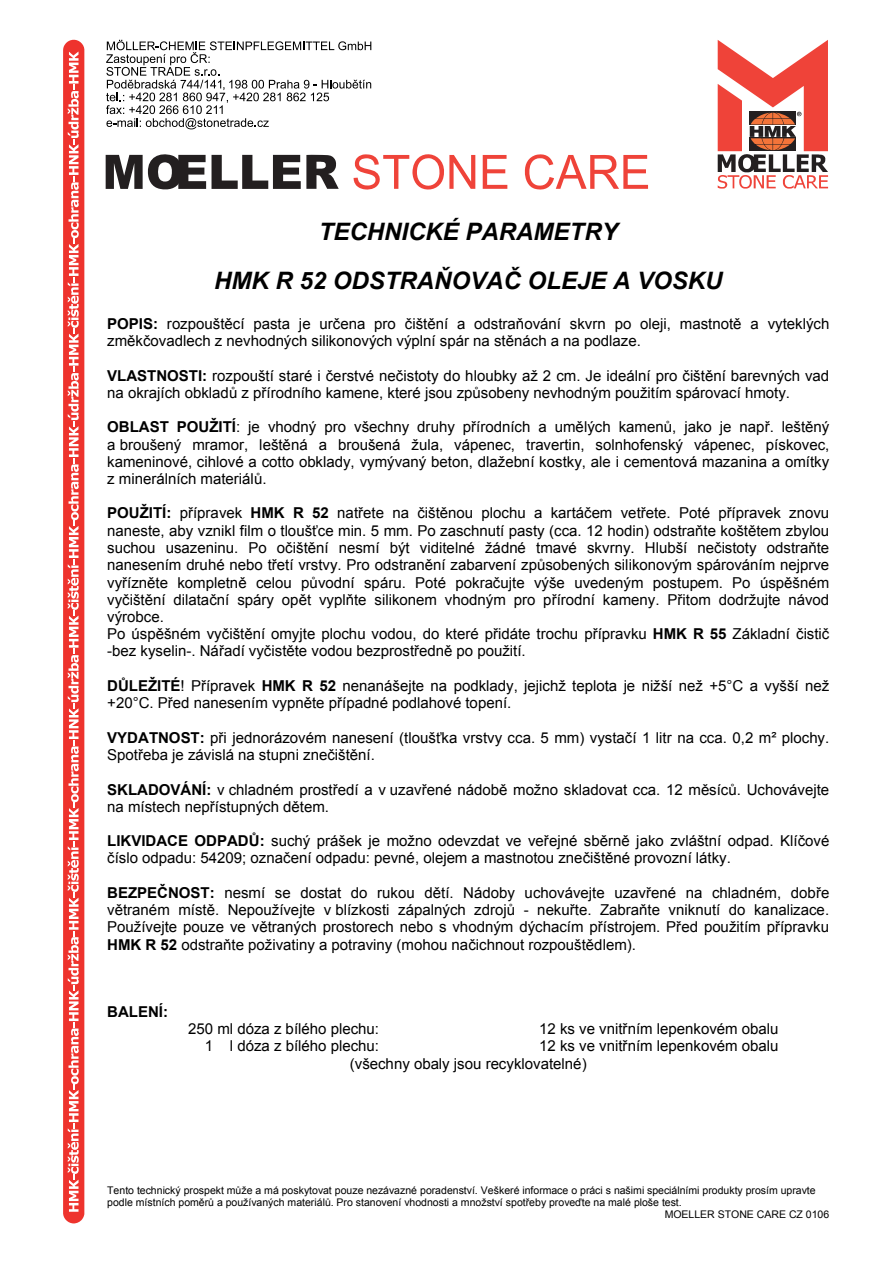
<style>
.page{position:relative;width:893px;height:1263px;background:#fff}
.page>*{position:absolute;margin:0;border:0;box-sizing:border-box;transform-origin:0 0}
.t1{font:italic 700 24px/48.6px "Arial";color:#000;text-align:center}
.t2{font:15px/17.2px "Arial";color:#000}
.t3{font:700 15px "Arial";color:#000}
.t4{font:10.5px "Arial";color:#000}
.s1{font-weight:700}
.s2{color:#fff}
</style>
<div class="page">
<svg style="left:63px;top:40px;width:22px;height:1183px;background:#f1615d"></svg>
<svg style="left:718px;top:40px;width:110px;height:149px"></svg>
<svg style="left:353px;top:154px;width:122px;height:36px"></svg>
<svg style="left:483px;top:155px;width:24px;height:34px"></svg>
<svg style="left:525px;top:154px;width:123px;height:36px"></svg>
<svg style="left:106px;top:154px;width:233px;height:36px"></svg>
<svg style="left:106px;top:40px;width:265px;height:89px"></svg>
<h1 class="t1" style="left:214px;top:207px;width:510px">TECHNICKÉ PARAMETRY<br>HMK R 52 ODSTRAŇOVAČ OLEJE A VOSKU</h1>
<p class="t2" style="left:107px;top:315px;width:724px"><span class="s1">POPIS:</span> rozpouštěcí pasta je určena pro čištění a odstraňování skvrn po oleji, mastnotě a vyteklých změkčovadlech z nevhodných silikonových výplní spár na stěnách a na podlaze.</p>
<p class="t2" style="left:107px;top:367px;width:723px"><span class="s1">VLASTNOSTI:</span> rozpouští staré i čerstvé nečistoty do hloubky až 2 cm. Je ideální pro čištění barevných vad na okrajích obkladů z přírodního kamene, které jsou způsobeny nevhodným použitím spárovací hmoty.</p>
<p class="t2" style="left:107px;top:418px;width:724px;text-align:justify"><span class="s1">OBLAST POUŽITÍ</span>: je vhodný pro všechny druhy přírodních a umělých kamenů, jako je např. leštěný a broušený mramor, leštěná a broušená žula, vápenec, travertin, solnhofenský vápenec, pískovec, kameninové, cihlové a cotto obklady, vymývaný beton, dlažební kostky, ale i cementová mazanina a omítky z minerálních materiálů.</p>
<p class="t2" style="left:107px;top:505px;width:724px"><span class="s1">POUŽITÍ:</span> přípravek <span class="s1">HMK R 52</span> natřete na čištěnou plochu a kartáčem vetřete. Poté přípravek znovu naneste, aby vznikl film o tloušťce min. 5 mm. Po zaschnutí pasty (cca. 12 hodin) odstraňte koštětem zbylou suchou usazeninu. Po očištění nesmí být viditelné žádné tmavé skvrny. Hlubší nečistoty odstraňte nanesením druhé nebo třetí vrstvy. Pro odstranění zabarvení způsobených silikonovým spárováním nejprve vyřízněte kompletně celou původní spáru. Poté pokračujte výše uvedeným postupem. Po úspěšném vyčištění dilatační spáry opět vyplňte silikonem vhodným pro přírodní kameny. Přitom dodržujte návod výrobce.<br>Po úspěšném vyčištění omyjte plochu vodou, do které přidáte trochu přípravku <span class="s1">HMK R 55</span> Základní čistič -bez kyselin-. Nářadí vyčistěte vodou bezprostředně po použití.</p>
<p class="t2" style="left:107px;top:677px;width:723px"><span class="s1">DŮLEŽITÉ</span>! Přípravek <span class="s1">HMK R 52</span> nenanášejte na podklady, jejichž teplota je nižší než +5°C a vyšší než +20°C. Před nanesením vypněte případné podlahové topení.</p>
<p class="t2" style="left:107px;top:729px;width:724px"><span class="s1">VYDATNOST:</span> při jednorázovém nanesení (tloušťka vrstvy cca. 5 mm) vystačí 1 litr na cca. 0,2 m² plochy.<br>Spotřeba je závislá na stupni znečištění.</p>
<p class="t2" style="left:107px;top:781px;width:723px"><span class="s1">SKLADOVÁNÍ:</span> v chladném prostředí a v uzavřené nádobě možno skladovat cca. 12 měsíců. Uchovávejte na místech nepřístupných dětem.</p>
<p class="t2" style="left:107px;top:832px;width:724px"><span class="s1">LIKVIDACE ODPADŮ:</span> suchý prášek je možno odevzdat ve veřejné sběrně jako zvláštní odpad. Klíčové číslo odpadu: 54209; označení odpadu: pevné, olejem a mastnotou znečištěné provozní látky.</p>
<p class="t2" style="left:107px;top:884px;width:724px;text-align:justify"><span class="s1">BEZPEČNOST:</span> nesmí se dostat do rukou dětí. Nádoby uchovávejte uzavřené na chladném, dobře větraném místě. Nepoužívejte v blízkosti zápalných zdrojů - nekuřte. Zabraňte vniknutí do kanalizace.<br>Používejte pouze ve větraných prostorech nebo s vhodným dýchacím přístrojem. Před použitím přípravku <span class="s1">HMK R 52</span> odstraňte poživatiny a potraviny (mohou načichnout rozpouštědlem).</p>
<p class="t3" style="left:107px;top:1004px;width:62px">BALENÍ:</p>
<p class="t2" style="left:188px;top:1020px;width:192px">250 ml dóza z bílého plechu:</p>
<p class="t2" style="left:539px;top:1020px;width:241px">12 ks ve vnitřním lepenkovém obalu</p>
<p class="t2" style="left:188px;top:1038px;width:192px"><span class="s2">00</span>1 <span class="s2">m</span>l dóza z bílého plechu:</p>
<p class="t2" style="left:350px;top:1038px;width:430px;text-indent:189px">12 ks ve vnitřním lepenkovém obalu (všechny obaly jsou recyklovatelné)</p>
<p class="t4" style="left:107px;top:1184px;width:710px">Tento technický prospekt může a má poskytovat pouze nezávazné poradenství. Veškeré informace o práci s našimi speciálními produkty prosím upravte</p>
<p class="t4" style="left:107px;top:1196px;width:576px">podle místních poměrů a používaných materiálů. Pro stanovení vhodnosti a množství spotřeby proveďte na malé ploše test.</p>
<p class="t4" style="left:665px;top:1208px;width:166px">MOELLER STONE CARE CZ 0106</p>
</div>
